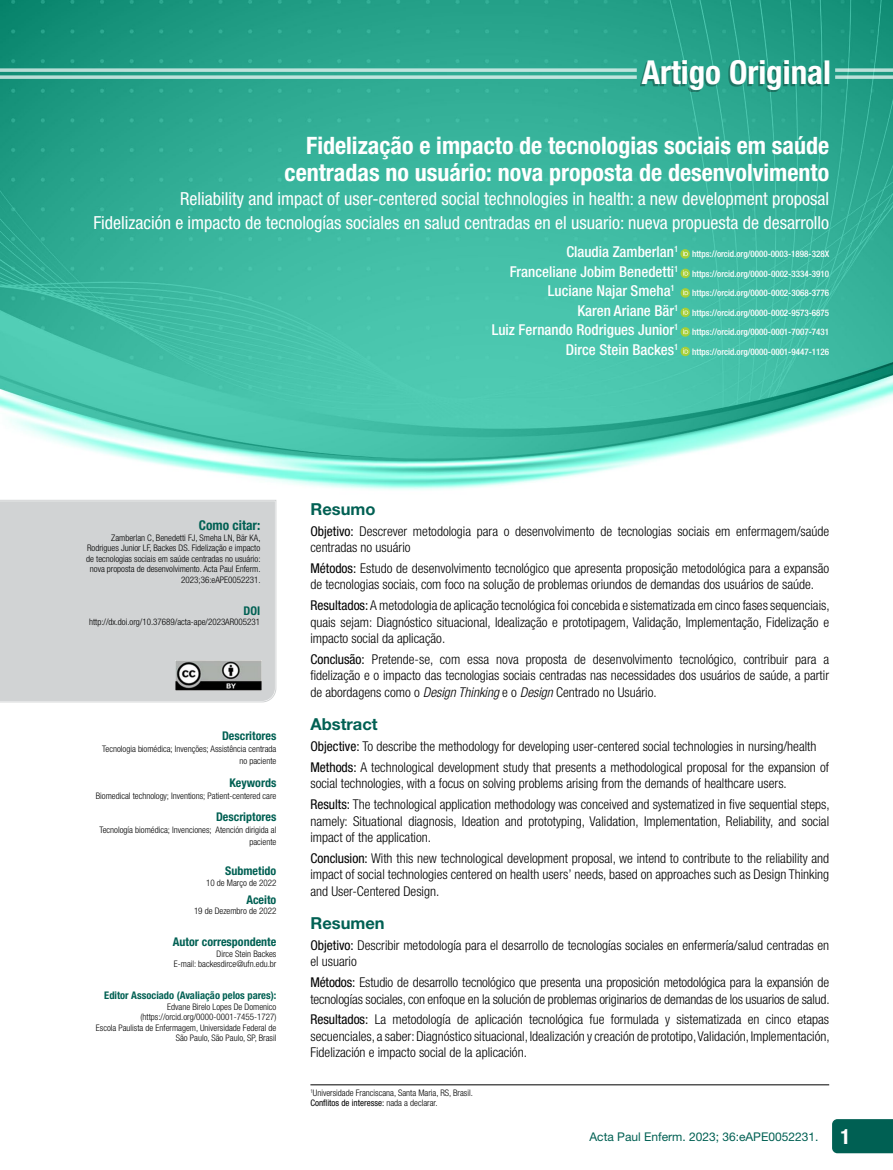
<style>
.page{position:relative;width:893px;height:1170px;background:#fff}
.page>*{position:absolute;margin:0;border:0;box-sizing:border-box;transform-origin:0 0}
.t1{font:700 condensed 33px "Helvetica Neue LT Std";color:#fff}
.t2{font:700 condensed 24px/27px "Helvetica Neue LT Std";color:#fff;text-align:right}
.t3{font:condensed 18px/24px "Helvetica Neue LT Std";color:#fff;text-align:right}
.t4{font:700 16.5px "Helvetica Neue LT Std";color:#006053}
.t5{font:500 condensed 15px "Helvetica Neue LT Std";color:#fff}
.t6{font:300 condensed 13.5px/16.5px "Helvetica Neue LT Std";color:#000}
.t7{font:700 condensed 13.5px "Helvetica Neue LT Std";color:#006053}
.t8{font:700 condensed 12px "Helvetica Neue LT Std";color:#006053}
.t9{font:12px "Helvetica Neue LT Std";color:#006053}
.t10{font:700 condensed 10.5px "Helvetica Neue LT Std";color:#006053}
.t11{font:300 condensed 9px/10.5px "Helvetica Neue LT Std";color:#000;text-align:right}
.t12{font:500 condensed 9px "Helvetica Neue LT Std";color:#fff}
.s1{font-weight:400}
.s2{font-style:italic}
.s3{font-weight:700;font-stretch:condensed;font-size:21px;color:#fff}
</style>
<div class="page">
<div style="left:832px;top:1119px;width:61px;height:34px;background:#006053"></div>
<img style="left:0;top:0;width:893px;height:490px">
<svg style="left:835px;top:75px;width:58px;height:4px"></svg>
<svg style="left:835px;top:68px;width:58px;height:4px"></svg>
<svg style="left:0;top:500px;width:277px;height:203px"></svg>
<div style="left:0;top:501px;width:275px;height:199px;background:#d1d3d4"></div>
<img style="left:175px;top:660px;width:86px;height:30px">
<svg style="left:680px;top:249px;width:10px;height:10px"></svg>
<svg style="left:683px;top:251px;width:5px;height:5px"></svg>
<svg style="left:680px;top:269px;width:10px;height:9px"></svg>
<svg style="left:683px;top:270px;width:5px;height:5px"></svg>
<svg style="left:680px;top:288px;width:10px;height:10px"></svg>
<svg style="left:683px;top:290px;width:5px;height:5px"></svg>
<svg style="left:680px;top:308px;width:10px;height:9px"></svg>
<svg style="left:683px;top:309px;width:5px;height:5px"></svg>
<svg style="left:680px;top:327px;width:10px;height:10px"></svg>
<svg style="left:683px;top:329px;width:5px;height:5px"></svg>
<svg style="left:680px;top:347px;width:10px;height:9px"></svg>
<svg style="left:683px;top:348px;width:5px;height:5px"></svg>
<hr style="left:310px;top:1084px;width:519px;height:1px;background:#000">
<div style="left:640px;top:62px;width:187px;height:30px;background:#000;opacity:.3"></div>
<svg style="left:0;top:75px;width:637px;height:4px"></svg>
<svg style="left:0;top:68px;width:637px;height:4px"></svg>
<h1 class="t1" style="left:642px;top:52px;width:191px">Artigo Original</h1>
<h2 class="t2" style="left:285px;top:132px;width:546px">Fidelização e impacto de tecnologias sociais em saúde centradas no usuário: nova proposta de desenvolvimento</h2>
<h3 class="t3" style="left:93px;top:187px;width:737px">Reliability and impact of user-centered social technologies in health: a new development proposal<br>Fidelización e impacto de tecnologías sociales en salud centradas en el usuario: nueva propuesta de desarrollo</h3>
<p class="t5" style="left:566px;top:243px;width:113px">Claudia Zamberlan<sup>1</sup></p>
<p class="t12" style="left:692px;top:248px;width:139px">https://orcid.org/0000-0003-1898-328X</p>
<p class="t5" style="left:510px;top:262px;width:170px">Franceliane Jobim Benedetti<sup>1</sup></p>
<p class="t12" style="left:692px;top:268px;width:138px">https://orcid.org/0000-0002-3334-3910</p>
<p class="t5" style="left:548px;top:282px;width:128px">Luciane Najar Smeha<sup>1</sup></p>
<p class="t12" style="left:692px;top:287px;width:138px">https://orcid.org/0000-0002-3068-3776</p>
<p class="t5" style="left:577px;top:301px;width:103px">Karen Ariane Bär<sup>1</sup></p>
<p class="t12" style="left:692px;top:307px;width:138px">https://orcid.org/0000-0002-9573-6875</p>
<p class="t5" style="left:492px;top:321px;width:188px">Luiz Fernando Rodrigues Junior<sup>1</sup></p>
<p class="t12" style="left:692px;top:326px;width:138px">https://orcid.org/0000-0001-7007-7431</p>
<p class="t5" style="left:566px;top:340px;width:114px">Dirce Stein Backes<sup>1</sup></p>
<p class="t12" style="left:692px;top:346px;width:138px">https://orcid.org/0000-0001-9447-1126</p>
<p class="t7" style="left:199px;top:517px;width:63px">Como citar:</p>
<p class="t11" style="left:86px;top:532px;width:176px">Zamberlan C, Benedetti FJ, Smeha LN, Bär KA, Rodrigues Junior LF, Backes DS. Fidelização e impacto de tecnologias sociais em saúde centradas no usuário: nova proposta de desenvolvimento. Acta Paul Enferm.<br>2023;36:eAPE0052231.</p>
<p class="t8" style="left:244px;top:603px;width:18px">DOI</p>
<p class="t11" style="left:89px;top:617px;width:173px">http://dx.doi.org/10.37689/acta-ape/2023AR005231</p>
<p class="t8" style="left:222px;top:728px;width:56px">Descritores</p>
<p class="t11" style="left:102px;top:743px;width:176px;line-height:12px">Tecnologia biomédica; Invenções; Assistência centrada no paciente</p>
<p class="t8" style="left:230px;top:775px;width:48px">Keywords</p>
<p class="t11" style="left:96px;top:790px;width:182px">Biomedical technology; Inventions; Patient-centered care</p>
<p class="t8" style="left:216px;top:809px;width:62px">Descriptores</p>
<p class="t11" style="left:99px;top:823px;width:178px;line-height:12px">Tecnología biomédica; Invenciones; Atención dirigida al paciente</p>
<p class="t8" style="left:225px;top:863px;width:53px">Submetido</p>
<p class="t11" style="left:206px;top:877px;width:72px">10 de Março de 2022</p>
<p class="t8" style="left:246px;top:892px;width:31px">Aceito</p>
<p class="t11" style="left:194px;top:905px;width:84px">19 de Dezembro de 2022</p>
<p class="t8" style="left:173px;top:934px;width:105px">Autor correspondente</p>
<p class="t11" style="left:174px;top:948px;width:104px">Dirce Stein Backes<br>E-mail: backesdirce@ufn.edu.br</p>
<p class="t10" style="left:104px;top:989px;width:174px">Editor Associado (Avaliação pelos pares):</p>
<p class="t11" style="left:96px;top:1001px;width:182px">Edvane Birelo Lopes De Domenico (https://orcid.org/0000-0001-7455-1727)<br>Escola Paulista de Enfermagem, Universidade Federal de São Paulo, São Paulo, SP, Brasil</p>
<p class="t4" style="left:310px;top:498px;width:67px">Resumo</p>
<p class="t6" style="left:310px;top:522px;width:520px"><span class="s1">Objetivo:</span> Descrever metodologia para o desenvolvimento de tecnologias sociais em enfermagem/saúde centradas no usuário</p>
<p class="t6" style="left:310px;top:559px;width:520px"><span class="s1">Métodos:</span> Estudo de desenvolvimento tecnológico que apresenta proposição metodológica para a expansão de tecnologias sociais, com foco na solução de problemas oriundos de demandas dos usuários de saúde.</p>
<p class="t6" style="left:310px;top:597px;width:521px;text-align:justify"><span class="s1">Resultados:</span> A metodologia de aplicação tecnológica foi concebida e sistematizada em cinco fases sequenciais, quais sejam: Diagnóstico situacional, Idealização e prototipagem, Validação, Implementação, Fidelização e impacto social da aplicação.</p>
<p class="t6" style="left:310px;top:650px;width:520px;text-align:justify"><span class="s1">Conclusão:</span> Pretende-se, com essa nova proposta de desenvolvimento tecnológico, contribuir para a fidelização e o impacto das tecnologias sociais centradas nas necessidades dos usuários de saúde, a partir de abordagens como o <span class="s2">Design Thinking</span> e o <span class="s2">Design</span> Centrado no Usuário.</p>
<p class="t4" style="left:310px;top:714px;width:69px">Abstract</p>
<p class="t6" style="left:310px;top:735px;width:520px;line-height:20.7px"><span class="s1">Objective:</span> To describe the methodology for developing user-centered social technologies in nursing/health<br><span class="s1">Methods:</span> A technological development study that presents a methodological proposal for the expansion of</p>
<p class="t6" style="left:310px;top:773px;width:521px;line-height:20.7px">social technologies, with a focus on solving problems arising from the demands of healthcare users.<br><span class="s1">Results:</span> The technological application methodology was conceived and systematized in five sequential steps,</p>
<p class="t6" style="left:310px;top:812px;width:520px">namely: Situational diagnosis, Ideation and prototyping, Validation, Implementation, Reliability, and social impact of the application.</p>
<p class="t6" style="left:310px;top:849px;width:520px;text-align:justify"><span class="s1">Conclusion:</span> With this new technological development proposal, we intend to contribute to the reliability and impact of social technologies centered on health users’ needs, based on approaches such as Design Thinking and User-Centered Design.</p>
<p class="t4" style="left:310px;top:913px;width:76px">Resumen</p>
<p class="t6" style="left:310px;top:936px;width:520px"><span class="s1">Objetivo:</span> Describir metodología para el desarrollo de tecnologías sociales en enfermería/salud centradas en el usuario</p>
<p class="t6" style="left:310px;top:973px;width:521px"><span class="s1">Métodos:</span> Estudio de desarrollo tecnológico que presenta una proposición metodológica para la expansión de tecnologías sociales, con enfoque en la solución de problemas originarios de demandas de los usuarios de salud.</p>
<p class="t6" style="left:310px;top:1011px;width:521px;text-align:justify"><span class="s1">Resultados:</span> La metodología de aplicación tecnológica fue formulada y sistematizada en cinco etapas secuenciales, a saber: Diagnóstico situacional, Idealización y creación de prototipo, Validación, Implementación, Fidelización e impacto social de la aplicación.</p>
<p class="t11" style="left:310px;top:1086px;width:164px;text-align:left"><sup>1</sup>Universidade Franciscana, Santa Maria, RS, Brasil.<br><span class="s1">Conflitos de interesse:</span> nada a declarar.</p>
<p class="t9" style="left:589px;top:1129px;width:263px">Acta Paul Enferm. 2023; 36:eAPE0052231. <span class="s3">1</span></p>
</div>
